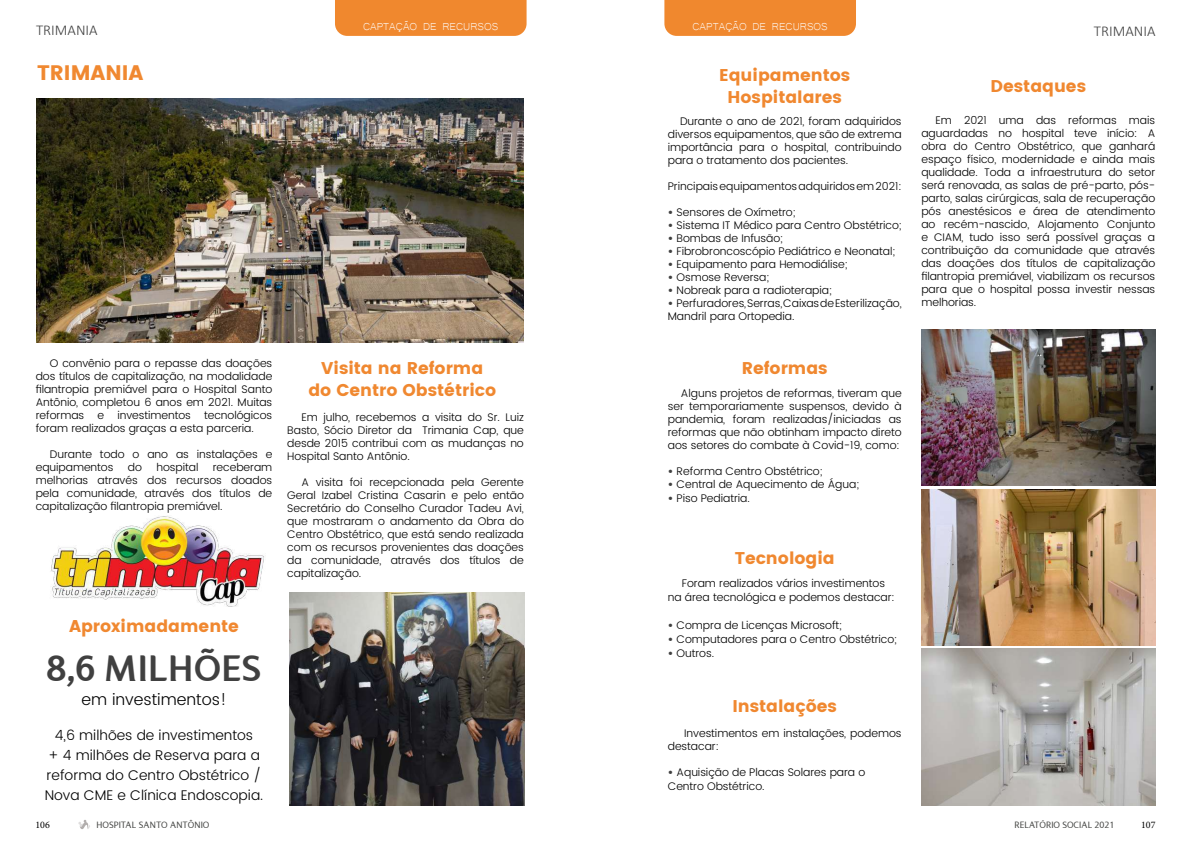
<style>
.page{position:relative;width:1191px;height:842px;background:#fff}
.page>*{position:absolute;margin:0;border:0;box-sizing:border-box;transform-origin:0 0}
.t1{font:700 40px "LT Internet";letter-spacing:-.005em;color:#404040}
.t2{font:21px "Poppins";color:#f08830}
.t3{font:17px/22px "Poppins";color:#f08830;text-align:center}
.t4{font:300 16px "Poppins";color:#000}
.t5{font:300 15px "Calibri";color:#414141}
.t6{font:300 14px/20px "Poppins";color:#000;text-align:center}
.t7{font:13px "Microsoft Yi Baiti";color:#fff}
.t8{font:300 11px/13px "Poppins";letter-spacing:-.005em;color:#000;text-align:justify}
.t9{font:10px "LT Internet";color:#494a48}
.t10{font:10px "Minion Pro";color:#000}
.s1{font-weight:400;color:#404040}
</style>
<div class="page">
<svg style="left:78px;top:820px;width:12px;height:9px"></svg>
<div style="left:335px;top:0;width:191px;height:36px;background:#f0882e"></div>
<div style="left:664px;top:0;width:192px;height:36px;background:#f0882e"></div>
<img style="left:51px;top:516px;width:213px;height:91px">
<img style="left:36px;top:99px;width:488px;height:243px">
<img style="left:289px;top:592px;width:235px;height:213px">
<img style="left:921px;top:329px;width:234px;height:157px">
<img style="left:921px;top:489px;width:234px;height:156px">
<img style="left:921px;top:649px;width:234px;height:156px">
<h3 class="t5" style="left:36px;top:21px;width:63px">TRIMANIA</h3>
<p class="t7" style="left:363px;top:19px;width:137px">CAPTAÇÃO DE RECURSOS</p>
<p class="t7" style="left:692px;top:19px;width:137px">CAPTAÇÃO DE RECURSOS</p>
<h3 class="t5" style="left:1093px;top:21px;width:63px">TRIMANIA</h3>
<h2 class="t2" style="left:37px;top:60px;width:108px">TRIMANIA</h2>
<p class="t8" style="left:36px;top:357px;width:238px;text-indent:14px">O convênio para o repasse das doações dos títulos de capitalização, na modalidade filantropia premiável para o Hospital Santo Antônio, completou 6 anos em 2021. Muitas reformas e investimentos tecnológicos foram realizados graças a esta parceria.</p>
<p class="t8" style="left:36px;top:448px;width:238px;text-indent:14px">Durante todo o ano as instalações e equipamentos</p>
<p class="t8" style="left:128px;top:461px;width:16px">do</p>
<p class="t8" style="left:156px;top:461px;width:44px">hospital</p>
<p class="t8" style="left:36px;top:461px;width:238px;text-indent:177px">receberam melhorias através dos recursos doados pela comunidade, através dos títulos de capitalização filantropia premiável.</p>
<h3 class="t3" style="left:69px;top:615px;width:171px">Aproximadamente</h3>
<h1 class="t1" style="left:46px;top:648px;width:217px">8,6 MILHÕES</h1>
<h3 class="t4" style="left:81px;top:688px;width:146px">em investimentos!</h3>
<p class="t6" style="left:45px;top:725px;width:220px">4,6 milhões de investimentos<br>+ 4 milhões de Reserva para a reforma do Centro Obstétrico /<br>Nova CME e Clínica Endoscopia.</p>
<h3 class="t3" style="left:308px;top:357px;width:189px">Visita na Reforma do Centro Obstétrico</h3>
<p class="t8" style="left:287px;top:411px;width:238px;text-indent:14px">Em julho, recebemos a visita do Sr. Luiz Basto, Sócio Diretor da Trimania Cap, que desde 2015 contribui com as mudanças no Hospital Santo Antônio.</p>
<p class="t8" style="left:287px;top:476px;width:238px;text-indent:14px">A visita foi recepcionada pela Gerente Geral Izabel Cristina Casarin e pelo então Secretário do Conselho Curador Tadeu Avi, que mostraram o andamento da Obra do Centro Obstétrico, que está sendo realizada com os recursos provenientes das doações da comunidade, através dos títulos de capitalização.</p>
<h3 class="t3" style="left:719px;top:64px;width:133px">Equipamentos<br>Hospitalares</h3>
<p class="t8" style="left:668px;top:115px;width:235px;text-indent:12px">Durante o ano de 2021, foram adquiridos diversos equipamentos, que são de extrema importância para o hospital, contribuindo para o tratamento dos pacientes.</p>
<p class="t8" style="left:668px;top:180px;width:235px">Principais equipamentos adquiridos em 2021:</p>
<p class="t8" style="left:668px;top:206px;width:129px"><span class="s1">•</span> Sensores de Oxímetro;</p>
<p class="t8" style="left:668px;top:219px;width:235px"><span class="s1">•</span> Sistema IT Médico para Centro Obstétrico;</p>
<p class="t8" style="left:668px;top:232px;width:117px"><span class="s1">•</span> Bombas de Infusão;</p>
<p class="t8" style="left:668px;top:245px;width:229px"><span class="s1">•</span> Fibrobroncoscópio Pediátrico e Neonatal;</p>
<p class="t8" style="left:668px;top:258px;width:181px"><span class="s1">•</span> Equipamento para Hemodiálise;</p>
<p class="t8" style="left:668px;top:271px;width:103px"><span class="s1">•</span> Osmose Reversa;</p>
<p class="t8" style="left:668px;top:284px;width:165px"><span class="s1">•</span> Nobreak para a radioterapia;</p>
<p class="t8" style="left:668px;top:297px;width:235px"><span class="s1">•</span> Perfuradores, Serras, Caixas de Esterilização,<br>Mandril para Ortopedia.</p>
<h3 class="t3" style="left:742px;top:357px;width:87px">Reformas</h3>
<p class="t8" style="left:668px;top:387px;width:235px;text-indent:13px">Alguns projetos de reformas, tiveram que ser temporariamente suspensos, devido à pandemia, foram realizadas/iniciadas as reformas que não obtinham impacto direto aos setores do combate à Covid-19, como:</p>
<p class="t8" style="left:668px;top:465px;width:156px"><span class="s1">•</span> Reforma Centro Obstétrico;</p>
<p class="t8" style="left:668px;top:478px;width:193px"><span class="s1">•</span> Central de Aquecimento de Água;</p>
<p class="t8" style="left:668px;top:492px;width:84px"><span class="s1">•</span> Piso Pediatria.</p>
<h3 class="t3" style="left:734px;top:547px;width:102px">Tecnologia</h3>
<p class="t8" style="left:668px;top:576px;width:229px;line-height:14px;text-align:center">Foram realizados vários investimentos<br>na área tecnológica e podemos destacar:</p>
<p class="t8" style="left:668px;top:619px;width:176px"><span class="s1">•</span> Compra de Licenças Microsoft;</p>
<p class="t8" style="left:668px;top:633px;width:231px"><span class="s1">•</span> Computadores para o Centro Obstétrico;</p>
<p class="t8" style="left:668px;top:647px;width:48px"><span class="s1">•</span> Outros.</p>
<h3 class="t3" style="left:732px;top:695px;width:106px">Instalações</h3>
<p class="t8" style="left:668px;top:727px;width:235px;text-indent:16px">Investimentos em instalações, podemos destacar:</p>
<p class="t8" style="left:668px;top:765px;width:199px;line-height:14px"><span class="s1">•</span> Aquisição de Placas Solares para o<br>Centro Obstétrico.</p>
<h3 class="t3" style="left:990px;top:75px;width:97px">Destaques</h3>
<p class="t8" style="left:921px;top:114px;width:235px;text-indent:14px">Em 2021 uma das reformas mais aguardadas no hospital teve início: A obra do Centro Obstétrico, que ganhará espaço físico, modernidade e ainda mais qualidade. Toda a infraestrutura do setor será renovada, as salas de pré-parto, pós&shy;parto, salas cirúrgicas, sala de recuperação pós anestésicos e área de atendimento ao recém-nascido, Alojamento Conjunto e CIAM, tudo isso será possível graças a contribuição da comunidade que através das doações dos títulos de capitalização filantropia premiável, viabilizam os recursos para que o hospital possa investir nessas melhorias.</p>
<p class="t10" style="left:35px;top:818px;width:16px">106</p>
<p class="t9" style="left:96px;top:820px;width:115px">HOSPITAL SANTO ANTÔNIO</p>
<p class="t9" style="left:1014px;top:819px;width:101px">RELATÓRIO SOCIAL 2021</p>
<p class="t10" style="left:1141px;top:818px;width:16px">107</p>
</div>
